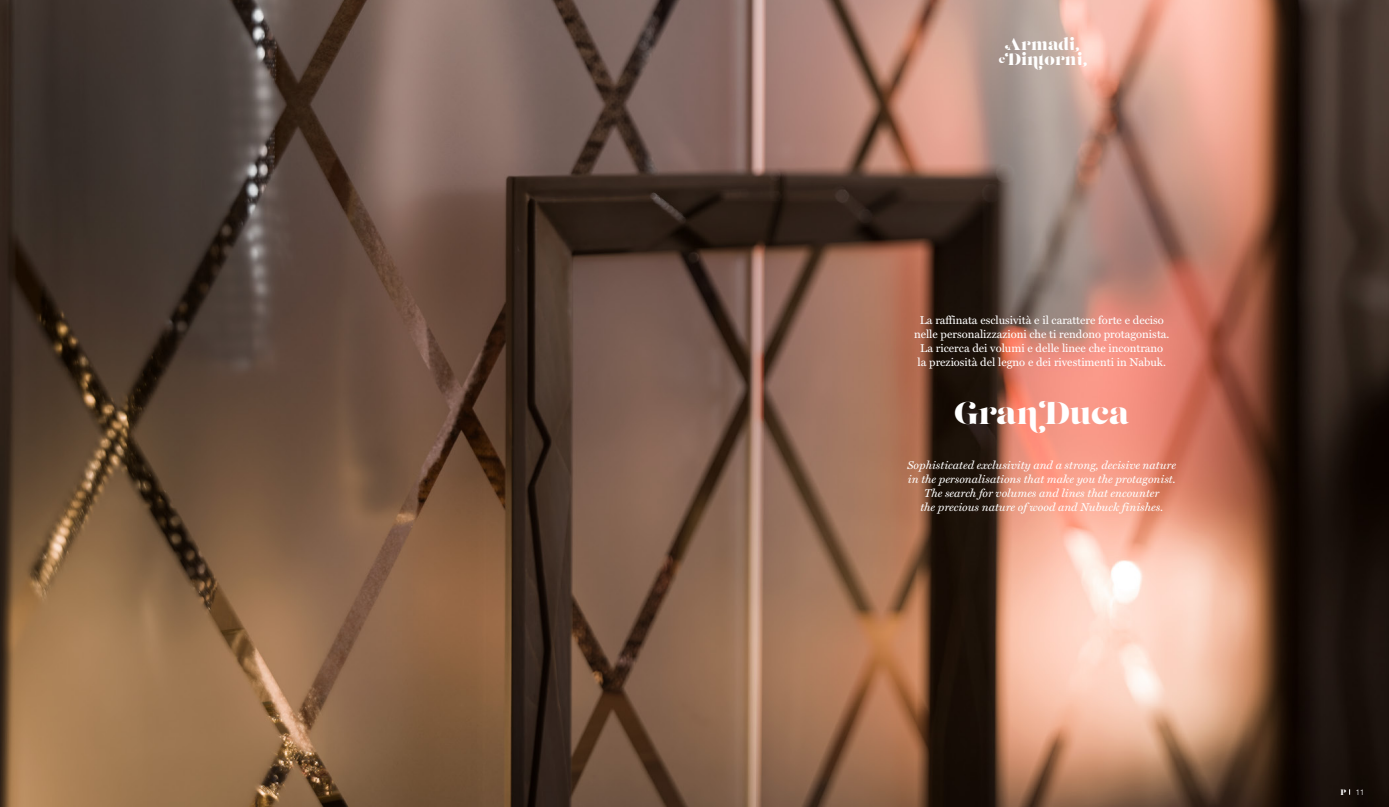
<style>
.page{position:relative;width:1389px;height:807px;background:#fff}
.page>*{position:absolute;margin:0;border:0;box-sizing:border-box;transform-origin:0 0}
.t1{font:31.5px "Lust Display";color:#fff}
.t2{font:16.54px "Lust Display";color:#fff}
.t3{font:11.38px "Miller Text";color:#fff}
.t4{font:italic 11.38px "Miller Text";color:#fff}
.t5{font:11.03px "Lust Display";color:#fff}
.t6{font:300 7.88px "Helvetica";color:#fff}
.s1{font-family:"Lust Display";font-weight:400}
</style>
<div class="page">
<img style="left:0;top:0;width:1389px;height:806px">
<p class="t2" style="left:1007px;top:34px;width:70px">Armadi</p>
<p class="t5" style="left:999px;top:52px;width:8px">e</p>
<p class="t2" style="left:1008px;top:49px;width:76px">Dintorni</p>
<p class="t3" style="left:920px;top:313px;width:246px">La raffinata esclusività e il carattere forte e deciso</p>
<p class="t3" style="left:914px;top:327px;width:257px">nelle personalizzazioni che ti rendono protagonista.</p>
<p class="t3" style="left:920px;top:341px;width:244px">La ricerca dei volumi e delle linee che incontrano</p>
<p class="t3" style="left:918px;top:355px;width:250px">la preziosità del legno e dei rivestimenti in Nabuk.</p>
<p class="t1" style="left:954px;top:393px;width:176px">Gran Duca</p>
<p class="t4" style="left:907px;top:458px;width:270px">Sophisticated exclusivity and a strong, decisive nature</p>
<p class="t4" style="left:908px;top:472px;width:269px">in the personalisations that make you the protagonist.</p>
<p class="t4" style="left:924px;top:486px;width:237px">The search for volumes and lines that encounter</p>
<p class="t4" style="left:920px;top:500px;width:244px">the precious nature of wood and Nubuck finishes.</p>
<p class="t6" style="left:1340px;top:784px;width:25px"><span class="s1">P</span> 11</p>
</div>
